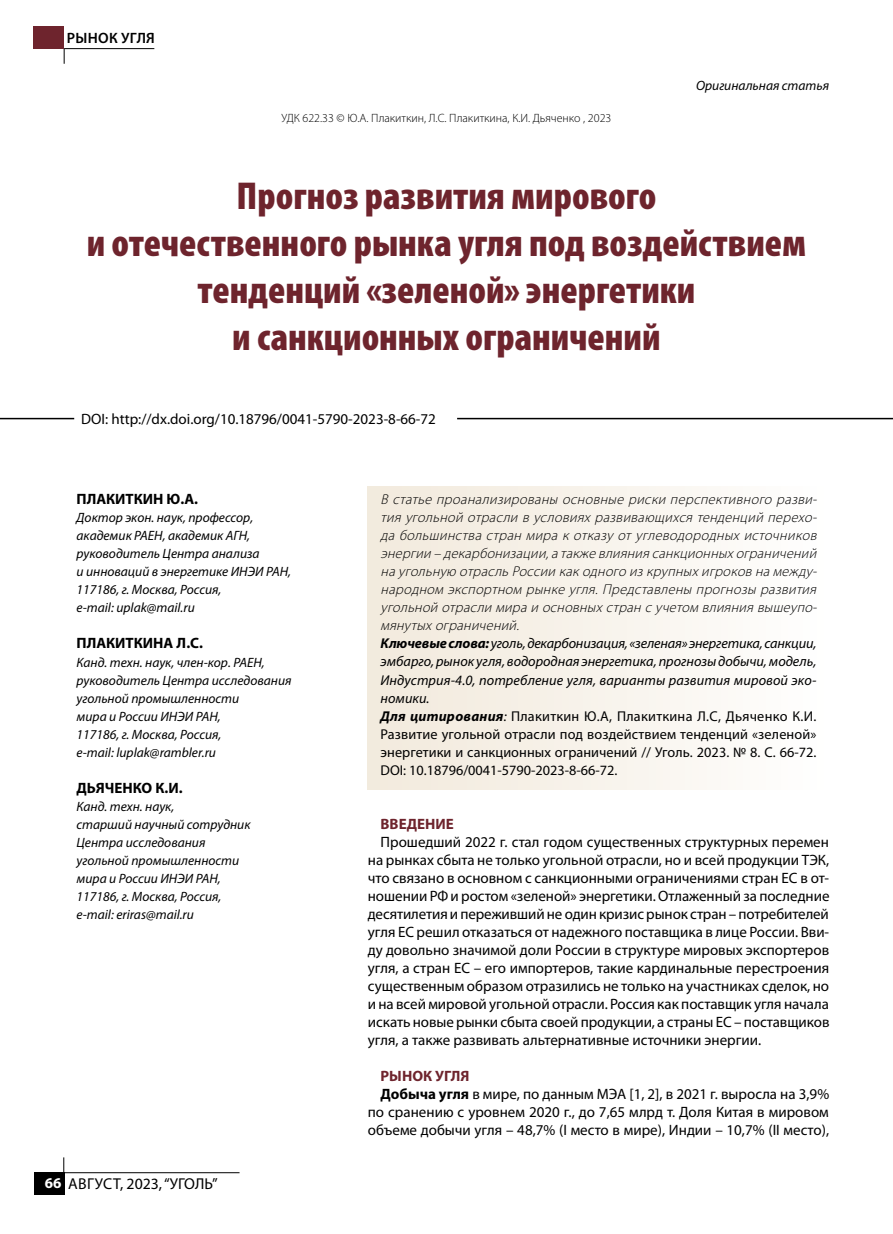
<style>
.page{position:relative;width:893px;height:1234px;background:#fff}
.page>*{position:absolute;margin:0;border:0;box-sizing:border-box;transform-origin:0 0}
.t1{font:900 condensed 39px/46.8px "Myriad Pro";color:#6e242d;text-align:center}
.t2{font:15.75px "Myriad Pro";color:#000}
.t3{font:15px/18px "Myriad Pro";color:#000;text-align:justify}
.t4{font:700 15px "Myriad Pro";color:#000}
.t5{font:700 15px "Myriad Pro";color:#6e242d}
.t6{font:600 15px "Myriad Pro";letter-spacing:.02em;color:#000}
.t7{font:italic 300 14.25px/18px "Myriad Pro";color:#000}
.t8{font:italic 13.5px/18px "Myriad Pro";color:#000}
.t9{font:300 12px "Myriad Pro";color:#000}
.s1{font-weight:700;font-size:15px;color:#fff}
.s2{font-weight:700}
.s3{font-weight:400}
.s4{font-weight:400;font-style:normal}
</style>
<div class="page">
<div style="left:367px;top:486px;width:462px;height:303px;background:linear-gradient(to right,#f2e9db,#fefefd)"></div>
<hr style="left:0;top:418px;width:74px;height:1px;background:#000">
<hr style="left:457px;top:418px;width:436px;height:1px;background:#000">
<div style="left:34px;top:1171px;width:30px;height:23px;background:#000"></div>
<hr style="left:64px;top:1171px;width:176px;height:1px;background:#000">
<svg style="left:63px;top:1157px;width:1px;height:15px"></svg>
<hr style="left:64px;top:48px;width:90px;height:1px;background:#000">
<svg style="left:64px;top:48px;width:1px;height:16px"></svg>
<div style="left:34px;top:27px;width:30px;height:22px;background:#6e242d"></div>
<p class="t6" style="left:67px;top:28px;width:80px">РЫНОК УГЛЯ</p>
<p class="t9" style="left:282px;top:111px;width:331px">УДК 622.33 © Ю.А. Плакиткин, Л.С. Плакиткина, К.И. Дьяченко , 2023</p>
<p class="t8" style="left:696px;top:76px;width:135px">Оригинальная статья</p>
<h1 class="t1" style="left:87px;top:172px;width:721px">Прогноз развития мирового<br>и отечественного рынка угля под воздействием тенденций «зеленой» энергетики<br>и санкционных ограничений</h1>
<p class="t3" style="left:81px;top:409px;width:356px">DOI: http://dx.doi.org/10.18796/0041-5790-2023-8-66-72</p>
<p class="t4" style="left:77px;top:489px;width:123px">ПЛАКИТКИН Ю.А.</p>
<p class="t8" style="left:77px;top:508px;width:216px">Доктор экон. наук, профессор, академик РАЕН, академик АГН, руководитель Центра анализа<br>и инноваций в энергетике ИНЭИ РАН,<br>117186, г. Москва, Россия,<br>e-mail: uplak@mail.ru</p>
<p class="t4" style="left:77px;top:633px;width:128px">ПЛАКИТКИНА Л.С.</p>
<p class="t8" style="left:77px;top:652px;width:216px">Канд. техн. наук, член-кор. РАЕН, руководитель Центра исследования угольной промышленности<br>мира и России ИНЭИ РАН,<br>117186, г. Москва, Россия,<br>e-mail: luplak@rambler.ru</p>
<p class="t4" style="left:77px;top:777px;width:108px">ДЬЯЧЕНКО К.И.</p>
<p class="t8" style="left:77px;top:796px;width:176px">Канд. техн. наук,<br>старший научный сотрудник<br>Центра исследования угольной промышленности мира и России ИНЭИ РАН,<br>117186, г. Москва, Россия, e-mail: eriras@mail.ru</p>
<p class="t2" style="left:45px;top:1173px;width:174px"><span class="s1">66</span> АВГУСТ, 2023, “УГОЛЬ”</p>
<p class="t7" style="left:381px;top:490px;width:441px">В статье проанализированы основные риски перспективного разви&shy;тия угольной отрасли в условияхразвивающихся тенденций перехо&shy;да большинства стран мира к отказу отуглеводородныхисточников энергии – декарбонизации,атакже влияниясанкционныхограничений на угольную отрасль России какодного изкрупныхигроков на между&shy;народном экспортном рынке угля.Представлены прогнозы развития угольной отрасли мира и основныхстран сучетом влияния вышеупо&shy;мянутыхограничений.<br><span class="s2">Ключевые слова:</span> <span class="s3">уголь, декарбонизация, «зеленая» энергетика, санкции, эмбарго, рынок угля, водородная энергетика, прогнозы добычи, модель, Индустрия-4.0, потребление угля, варианты развития мировой эко&shy;номики.<br></span><span class="s2">Для цитирования</span><span class="s3">:</span> <span class="s4">Плакиткин Ю.А, Плакиткина Л.С, Дьяченко К.И.<br>Развитие угольной отрасли под воздействием тенденций «зеленой» энергетики и санкционных ограничений // Уголь. 2023. № 8. С. 66-72.<br>DOI: 10.18796/0041-5790-2023-8-66-72.</span></p>
<p class="t5" style="left:381px;top:813px;width:75px">ВВЕДЕНИЕ</p>
<p class="t3" style="left:368px;top:832px;width:463px;text-indent:13px">Прошедший 2022 г. стал годом существенных структурных перемен на рынках сбыта не только угольной отрасли, но и всей продукции ТЭК, что связано в основном с санкционными ограничениями стран ЕС в от&shy;ношении РФ и ростом «зеленой» энергетики. Отлаженный за последние десятилетия и переживший не один кризис рынок стран – потребителей угля ЕС решил отказаться от надежного поставщика в лице России. Вви&shy;ду довольно значимой доли России в структуре мировых экспортеров угля, а стран ЕС – его импортеров, такие кардинальные перестроения существенным образом отразились не только на участниках сделок, но и на всей мировой угольной отрасли. Россия как поставщик угля начала искать новые рынки сбыта своей продукции, а страны ЕС – поставщиков угля, а также развивать альтернативные источники энергии.</p>
<p class="t5" style="left:381px;top:1065px;width:90px">РЫНОК УГЛЯ</p>
<p class="t3" style="left:381px;top:1084px;width:450px"><span class="s2">Добыча угля</span> в мире, по данным МЭА [1, 2], в 2021 г. выросла на 3,9%</p>
<p class="t3" style="left:368px;top:1102px;width:462px">по сранению с уровнем 2020 г., до 7,65 млрд т. Доля Китая в мировом</p>
<p class="t3" style="left:368px;top:1120px;width:463px">объеме добычи угля – 48,7% (I место в мире), Индии – 10,7% (II место),</p>
</div>
